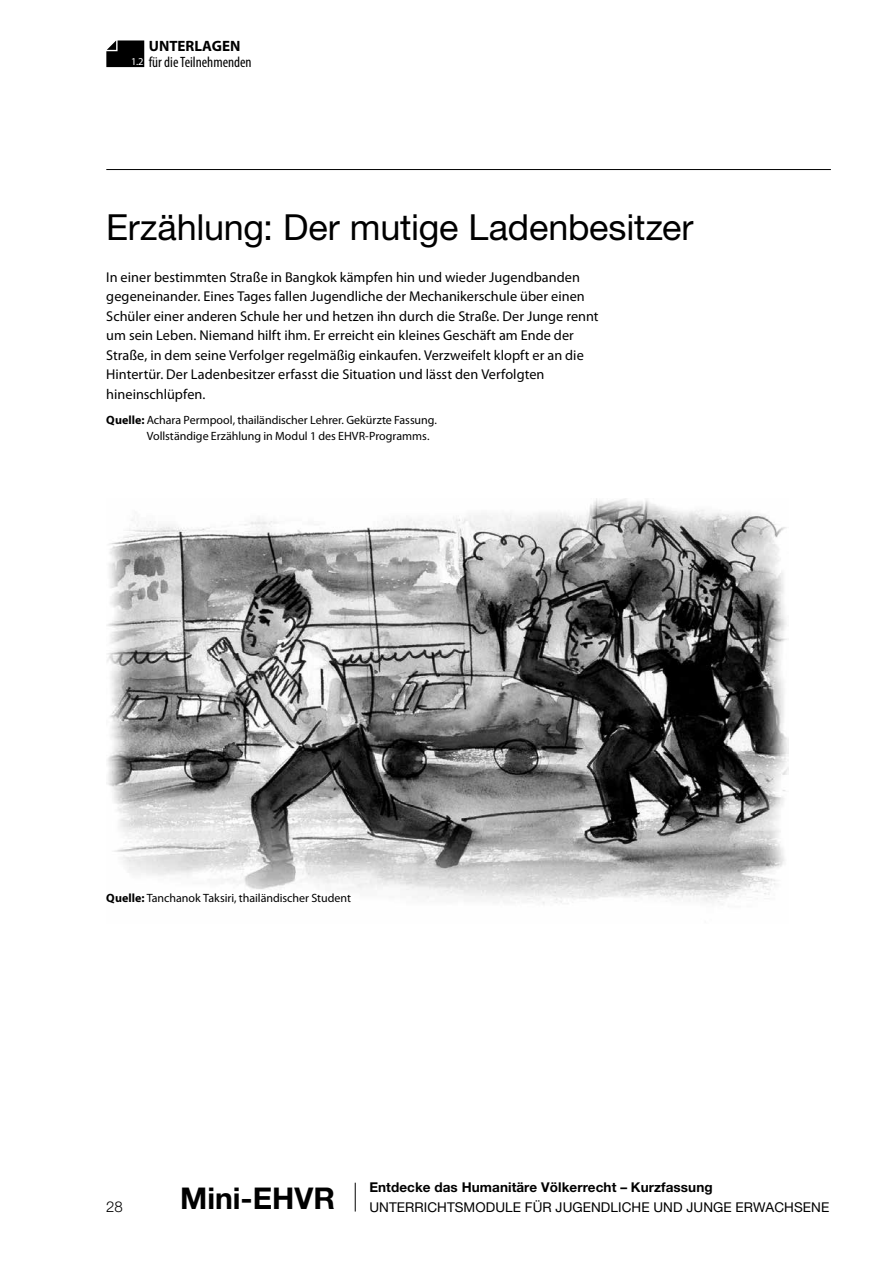
<style>
.page{position:relative;width:893px;height:1263px;background:#fff}
.page>*{position:absolute;margin:0;border:0;box-sizing:border-box;transform-origin:0 0}
.t1{font:36px "Helvetica Neue";letter-spacing:-.005em;color:#000}
.t2{font:700 30px "Helvetica Neue";color:#000}
.t3{font:condensed 15px/16.4px "Myriad Pro";color:#000;text-align:center}
.t4{font:300 15px "Helvetica Neue LT Std";color:#000}
.t5{font:14.25px/19.5px "Myriad Pro";letter-spacing:.005em;color:#000}
.t6{font:13.5px "Helvetica Neue";letter-spacing:.005em;color:#000}
.t7{font:700 13.5px "Helvetica Neue";letter-spacing:.005em;color:#000}
.t8{font:12px/16.5px "Myriad Pro";letter-spacing:-.005em;color:#000}
.s1{font-weight:700;font-stretch:normal}
.s2{font-stretch:normal;font-size:10.5px;color:#fff}
.s3{font-weight:700}
</style>
<div class="page">
<hr style="left:106px;top:169px;width:725px;height:1px;background:#000">
<svg style="left:355px;top:1183px;width:1px;height:28px"></svg>
<img style="left:107px;top:498px;width:681px;height:407px">
<svg style="left:106px;top:40px;width:38px;height:27px"></svg>
<p class="t3" style="left:131px;top:37px;width:122px"><span class="s1">UNTERLAGEN<br></span><span class="s2">1.2</span> für die Teilnehmenden</p>
<h1 class="t1" style="left:106px;top:206px;width:589px">Erzählung: Der mutige Ladenbesitzer</h1>
<p class="t5" style="left:106px;top:267px;width:494px">In einer bestimmten Straße in Bangkok kämpfen hin und wieder Jugendbanden gegeneinander. Eines Tages fallen Jugendliche der Mechanikerschule über einen Schüler einer anderen Schule her und hetzen ihn durch die Straße. Der Junge rennt um sein Leben. Niemand hilft ihm. Er erreicht ein kleines Geschäft am Ende der Straße, in dem seine Verfolger regelmäßig einkaufen. Verzweifelt klopft er an die Hintertür. Der Ladenbesitzer erfasst die Situation und lässt den Verfolgten hineinschlüpfen.</p>
<p class="t8" style="left:147px;top:411px;width:292px;text-indent:-40px"><span class="s3">Quelle:</span> Achara Permpool, thailändischer Lehrer. Gekürzte Fassung.<br>Vollständige Erzählung in Modul 1 des EHVR-Programms.</p>
<p class="t8" style="left:106px;top:889px;width:246px"><span class="s3">Quelle:</span> Tanchanok Taksiri, thailändischer Student</p>
<p class="t4" style="left:106px;top:1197px;width:18px">28</p>
<h2 class="t2" style="left:180px;top:1180px;width:156px">Mini-EHVR</h2>
<p class="t7" style="left:369px;top:1179px;width:345px">Entdecke das Humanitäre Völkerrecht – Kurzfassung</p>
<p class="t6" style="left:369px;top:1199px;width:461px">UNTERRICHTSMODULE FÜR JUGENDLICHE UND JUNGE ERWACHSENE</p>
</div>
